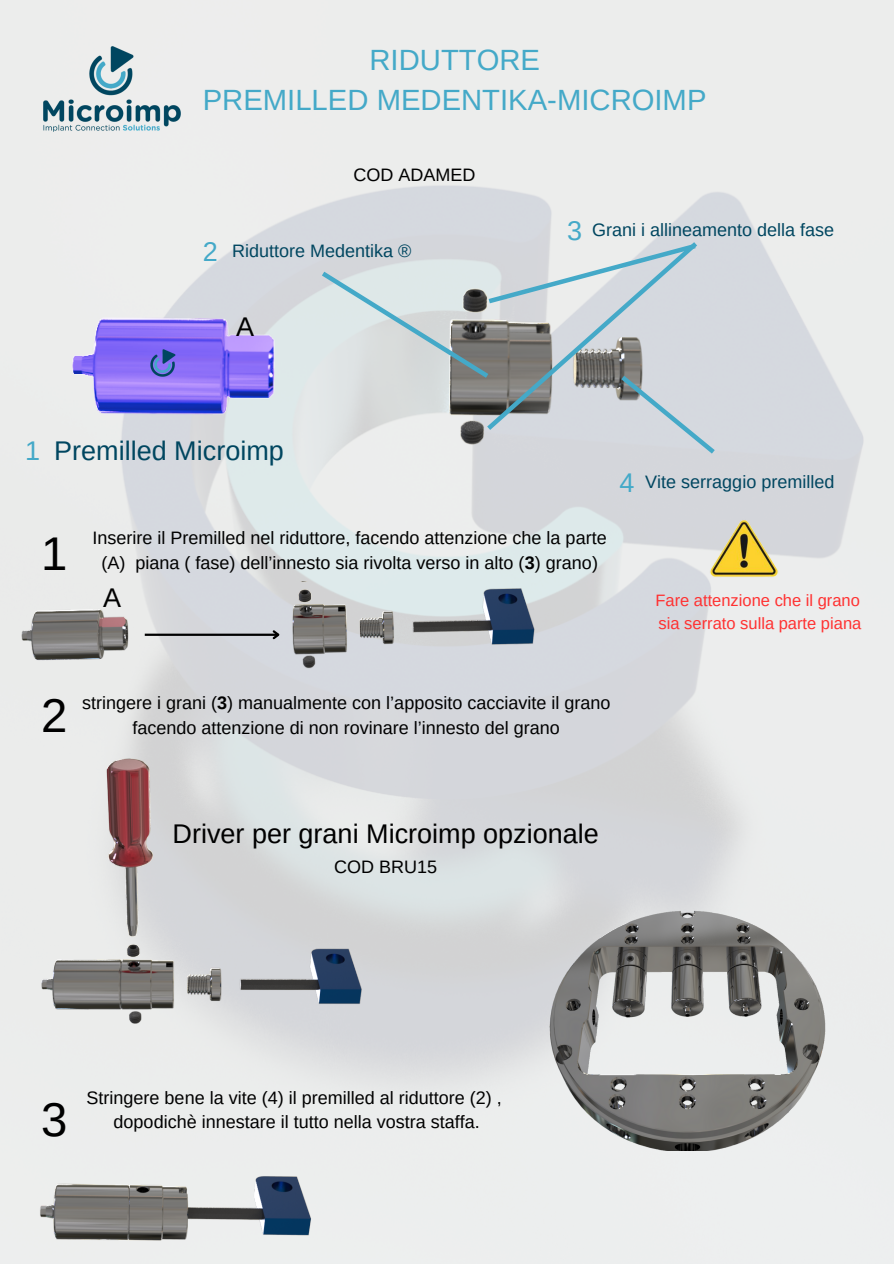
<style>
.page{position:relative;width:894px;height:1264px;background:#fff}
.page>*{position:absolute;margin:0;border:0;box-sizing:border-box;transform-origin:0 0}
.t1{font:47.25px "Arimo";color:#000}
.t2{font:29.25px "Arimo";color:#44a9c8}
.t3{font:27px "Arimo";color:#000}
.t4{font:27px "Arimo";color:#004660}
.t5{font:27px "Arimo";color:#44a9c8}
.t6{font:18px/24.8px "Arimo";color:#000;text-align:center}
.t7{font:18px "Arimo";color:#004660}
.t8{font:16.5px "Arimo";color:#ff3131}
.s1{font-weight:700}
</style>
<div class="page">
<img style="left:0;top:0;width:893px;height:1263px">
<img style="left:417px;top:458px;width:278px;height:50px">
<svg style="left:317px;top:237px;width:402px;height:221px;background:#c4cbcf"></svg>
<img style="left:40px;top:244px;width:258px;height:264px">
<img style="left:145px;top:343px;width:37px;height:40px">
<img style="left:29px;top:740px;width:348px;height:293px">
<img style="left:21px;top:585px;width:110px;height:96px">
<hr style="left:145px;top:633px;width:133px;height:3px;background:#000">
<svg style="left:270px;top:628px;width:12px;height:13px"></svg>
<img style="left:282px;top:582px;width:264px;height:96px">
<img style="left:21px;top:1129px;width:302px;height:134px">
<img style="left:546px;top:879px;width:283px;height:271px">
<img style="left:33px;top:36px;width:158px;height:107px">
<img style="left:706px;top:516px;width:77px;height:65px">
<p class="t2" style="left:369px;top:43px;width:172px">RIDUTTORE</p>
<p class="t2" style="left:203px;top:84px;width:505px">PREMILLED MEDENTIKA-MICROIMP</p>
<p class="t6" style="left:353px;top:162px;width:123px">COD ADAMED</p>
<p class="t5" style="left:203px;top:237px;width:17px">2</p>
<p class="t7" style="left:232px;top:241px;width:181px">Riduttore Medentika ®</p>
<p class="t3" style="left:236px;top:312px;width:19px">A</p>
<p class="t5" style="left:25px;top:436px;width:17px">1</p>
<p class="t4" style="left:54px;top:436px;width:231px">Premilled Microimp</p>
<p class="t5" style="left:567px;top:215px;width:17px">3</p>
<p class="t7" style="left:592px;top:220px;width:243px">Grani i allineamento della fase</p>
<p class="t5" style="left:619px;top:467px;width:17px">4</p>
<p class="t7" style="left:645px;top:472px;width:190px">Vite serraggio premilled</p>
<p class="t1" style="left:41px;top:527px;width:28px">1</p>
<p class="t6" style="left:92px;top:525px;width:515px">Inserire il Premilled nel riduttore, facendo attenzione che la parte (A) piana ( fase) dell’innesto sia rivolta verso in alto (<span class="s1">3</span>) grano)</p>
<p class="t3" style="left:103px;top:582px;width:19px">A</p>
<p class="t1" style="left:41px;top:689px;width:28px">2</p>
<p class="t6" style="left:82px;top:690px;width:530px">stringere i grani (<span class="s1">3</span>) manualmente con l’apposito cacciavite il grano</p>
<p class="t6" style="left:132px;top:715px;width:429px">facendo attenzione di non rovinare l’innesto del grano</p>
<p class="t3" style="left:172px;top:818px;width:427px">Driver per grani Microimp opzionale</p>
<p class="t6" style="left:334px;top:854px;width:104px">COD BRU15</p>
<p class="t8" style="left:655px;top:591px;width:206px">Fare attenzione che il grano</p>
<p class="t8" style="left:658px;top:613px;width:204px">sia serrato sulla parte piana</p>
<p class="t1" style="left:41px;top:1092px;width:28px">3</p>
<p class="t6" style="left:87px;top:1084px;width:416px">Stringere bene la vite (4) il premilled al riduttore (2) ,</p>
<p class="t6" style="left:114px;top:1109px;width:367px">dopodichè innestare il tutto nella vostra staffa.</p>
</div>
